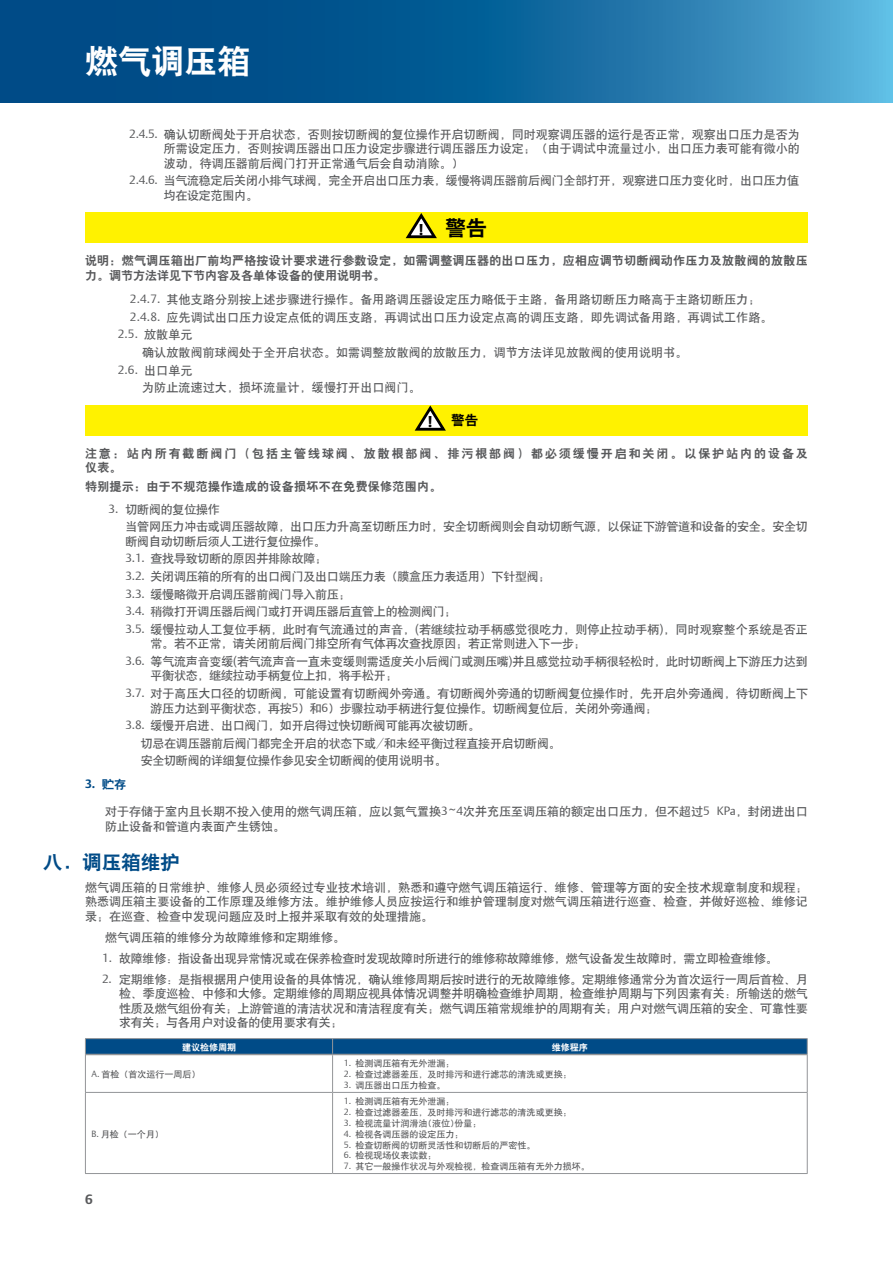
<style>
.page{position:relative;width:893px;height:1263px;background:#fff}
.page>*{position:absolute;margin:0;border:0;box-sizing:border-box;transform-origin:0 0}
.t1{font:33px "H Yb 2 gj";color:#fff}
.t2{font:21px "H Yb 2 gj";color:#000}
.t3{font:19.5px "H Yb 2 gj";color:#004b87}
.t4{font:700 15.6px "DTL Argo T";color:#000}
.t5{font:700 13.5px "DTL Argo T";color:#58595b}
.t6{font:13.5px "H Yb 2 gj";color:#000}
.t7{font:12px/14.4px "H Yb 1 gj";letter-spacing:-.015em;color:#58595b}
.t8{font:12px/17.7px "H Yb 1 gj";letter-spacing:.01em;color:#58595b}
.t9{font:12px/14.4px "H Yb 2 gj";letter-spacing:.02em;color:#58595b}
.t10{font:12px/14.4px "H Yb 2 gj";letter-spacing:.16em;color:#58595b}
.t11{font:12px "DTL Argo T Light";color:#58595b}
.t12{font:700 12px "DTL Argo T";color:#004b87}
.t13{font:9px "H Yb 1 gj";color:#58595b}
.t14{font:9px "H Yb 2 gj";color:#fff}
.s1{font-family:"DTL Argo T Light"}
.s2{font-family:"DTL Argo T";font-weight:700;font-size:15.6px}
.s3{font-family:"H Yb 1 gj"}
.s4{font-family:"H Yb 2 gj";font-weight:400}
.s5{font-size:12px;color:#fff}
</style>
<div class="page">
<svg style="left:0;top:0;width:893px;height:103px;background:#15699f"></svg>
<div style="left:85px;top:405px;width:723px;height:30px;background:#fff200"></div>
<svg style="left:414px;top:405px;width:32px;height:26px"></svg>
<div style="left:85px;top:213px;width:723px;height:30px;background:#fff200"></div>
<svg style="left:403px;top:212px;width:36px;height:27px"></svg>
<svg style="left:85px;top:1038px;width:723px;height:16px;background:#0d5188"></svg>
<hr style="left:85px;top:1054px;width:1px;height:38px;background:#939598">
<hr style="left:332px;top:1055px;width:1px;height:37px;background:#939598">
<hr style="left:807px;top:1054px;width:1px;height:38px;background:#939598">
<hr style="left:85px;top:1092px;width:248px;height:1px;background:#939598">
<hr style="left:85px;top:1093px;width:1px;height:80px;background:#939598">
<hr style="left:333px;top:1092px;width:475px;height:1px;background:#939598">
<hr style="left:332px;top:1093px;width:1px;height:80px;background:#939598">
<hr style="left:807px;top:1093px;width:1px;height:80px;background:#939598">
<hr style="left:85px;top:1173px;width:248px;height:1px;background:#939598">
<hr style="left:333px;top:1173px;width:475px;height:1px;background:#939598">
<hr style="left:86px;top:1054px;width:247px;height:1px;background:#939598">
<hr style="left:333px;top:1054px;width:474px;height:1px;background:#939598">
<h1 class="t1" style="left:85px;top:45px;width:166px">燃气调压箱</h1>
<p class="t7" style="left:164px;top:127px;width:638px;text-align:justify;text-indent:-34px"><span class="s1">2.4.5.</span> 确认切断阀处于开启状态，否则按切断阀的复位操作开启切断阀，同时观察调压器的运行是否正常，观察出口压力是否为所需设定压力，否则按调压器出口压力设定步骤进行调压器压力设定；（由于调试中流量过小，出口压力表可能有微小的波动，待调压器前后阀门打开正常通气后会自动消除。）</p>
<p class="t7" style="left:164px;top:174px;width:637px;text-indent:-34px"><span class="s1">2.4.6.</span> 当气流稳定后关闭小排气球阀，完全开启出口压力表，缓慢将调压器前后阀门全部打开，观察进口压力变化时，出口压力值均在设定范围内。</p>
<h2 class="t2" style="left:419px;top:217px;width:70px"><span class="s2">!</span> 警告</h2>
<p class="t9" style="left:85px;top:254px;width:724px">说明：燃气调压箱出厂前均严格按设计要求进行参数设定，如需调整调压器的出口压力，应相应调节切断阀动作压力及放散阀的放散压力。调节方法详见下节内容及各单体设备的使用说明书。</p>
<p class="t8" style="left:130px;top:291px;width:644px"><span class="s1">2.4.7.</span> 其他支路分别按上述步骤进行操作。备用路调压器设定压力略低于主路，备用路切断压力略高于主路切断压力；<br><span class="s1">2.4.8.</span> 应先调试出口压力设定点低的调压支路，再调试出口压力设定点高的调压支路，即先调试备用路，再调试工作路。</p>
<p class="t11" style="left:118px;top:327px;width:76px">2.5. <span class="s3">放散单元</span></p>
<p class="t8" style="left:142px;top:344px;width:547px">确认放散阀前球阀处于全开启状态。如需调整放散阀的放散压力，调节方法详见放散阀的使用说明书。</p>
<p class="t11" style="left:118px;top:362px;width:76px">2.6. <span class="s3">出口单元</span></p>
<p class="t8" style="left:142px;top:379px;width:280px">为防止流速过大，损坏流量计，缓慢打开出口阀门。</p>
<h3 class="t4" style="left:428px;top:412px;width:6px">!</h3>
<p class="t6" style="left:451px;top:413px;width:28px">警告</p>
<p class="t10" style="left:85px;top:446px;width:724px">注意：站内所有截断阀门（包括主管线球阀、放散根部阀、排污根部阀）都必须缓慢开启和关闭。以保护站内的设备及仪表。</p>
<p class="t9" style="left:85px;top:479px;width:358px">特别提示：由于不规范操作造成的设备损坏不在免费保修范围内。</p>
<p class="t7" style="left:126px;top:500px;width:684px;line-height:17.7px;text-indent:-17px"><span class="s1">3.</span> 切断阀的复位操作<br>当管网压力冲击或调压器故障，出口压力升高至切断压力时，安全切断阀则会自动切断气源，以保证下游管道和设备的安全。安全切</p>
<p class="t7" style="left:126px;top:532px;width:684px;line-height:17.7px">断阀自动切断后须人工进行复位操作。<br><span class="s1">3.1.</span> 查找导致切断的原因并排除故障；<br><span class="s1">3.2.</span> 关闭调压箱的所有的出口阀门及出口端压力表（膜盒压力表适用）下针型阀；<br><span class="s1">3.3.</span> 缓慢略微开启调压器前阀门导入前压；<br><span class="s1">3.4.</span> 稍微打开调压器后阀门或打开调压器后直管上的检测阀门；<br><span class="s1">3.5.</span> 缓慢拉动人工复位手柄，此时有气流通过的声音，<span class="s1">(</span>若继续拉动手柄感觉很吃力，则停止拉动手柄<span class="s1">)</span>，同时观察整个系统是否正</p>
<p class="t7" style="left:126px;top:635px;width:684px;line-height:17.7px;text-indent:25px">常。若不正常，请关闭前后阀门排空所有气体再次查找原因；若正常则进入下一步；<br><span class="s1">3.6.</span> 等气流声音变缓<span class="s1">(</span>若气流声音一直未变缓则需适度关小后阀门或测压嘴<span class="s1">)</span>并且感觉拉动手柄很轻松时，此时切断阀上下游压力达到</p>
<p class="t7" style="left:126px;top:667px;width:684px;line-height:17.7px;text-indent:25px">平衡状态，继续拉动手柄复位上扣，将手松开；<br><span class="s1">3.7.</span> 对于高压大口径的切断阀，可能设置有切断阀外旁通。有切断阀外旁通的切断阀复位操作时，先开启外旁通阀，待切断阀上下</p>
<p class="t7" style="left:151px;top:701px;width:509px">游压力达到平衡状态，再按<span class="s1">5</span>）和<span class="s1">6</span>）步骤拉动手柄进行复位操作。切断阀复位后，关闭外旁通阀；</p>
<p class="t7" style="left:126px;top:718px;width:356px"><span class="s1">3.8.</span> 缓慢开启进、出口阀门，如开启得过快切断阀可能再次被切断。</p>
<p class="t7" style="left:141px;top:736px;width:422px">切忌在调压器前后阀门都完全开启的状态下或/和未经平衡过程直接开启切断阀。</p>
<p class="t7" style="left:141px;top:754px;width:307px">安全切断阀的详细复位操作参见安全切断阀的使用说明书。</p>
<p class="t12" style="left:85px;top:777px;width:43px">3. <span class="s4">贮存</span></p>
<p class="t7" style="left:105px;top:804px;width:704px">对于存储于室内且长期不投入使用的燃气调压箱，应以氮气置换<span class="s1">3~4</span>次并充压至调压箱的额定出口压力，但不超过<span class="s1">5 KPa</span>，封闭进出口防止设备和管道内表面产生锈蚀。</p>
<h3 class="t3" style="left:43px;top:852px;width:138px">八．调压箱维护</h3>
<p class="t7" style="left:85px;top:880px;width:724px;text-align:justify">燃气调压箱的日常维护、维修人员必须经过专业技术培训，熟悉和遵守燃气调压箱运行、维修、管理等方面的安全技术规章制度和规程；熟悉调压箱主要设备的工作原理及维修方法。维护维修人员应按运行和维护管理制度对燃气调压箱进行巡查、检查，并做好巡检、维修记录；在巡查、检查中发现问题应及时上报并采取有效的处理措施。</p>
<p class="t7" style="left:105px;top:930px;width:241px">燃气调压箱的维修分为故障维修和定期维修。</p>
<p class="t7" style="left:102px;top:951px;width:677px"><span class="s1">1.</span> 故障维修：指设备出现异常情况或在保养检查时发现故障时所进行的维修称故障维修，燃气设备发生故障时，需立即检查维修。</p>
<p class="t7" style="left:119px;top:972px;width:690px;text-align:justify;text-indent:-17px"><span class="s1">2.</span> 定期维修：是指根据用户使用设备的具体情况，确认维修周期后按时进行的无故障维修。定期维修通常分为首次运行一周后首检、月检、季度巡检、中修和大修。定期维修的周期应视具体情况调整并明确检查维护周期，检查维护周期与下列因素有关：所输送的燃气性质及燃气组份有关；上游管道的清洁状况和清洁程度有关；燃气调压箱常规维护的周期有关；用户对燃气调压箱的安全、可靠性要求有关；与各用户对设备的使用要求有关；</p>
<p class="t14" style="left:182px;top:1043px;width:55px">建议检修周期</p>
<p class="t14" style="left:552px;top:1043px;width:37px">维修程序</p>
<p class="t13" style="left:91px;top:1070px;width:111px"><span class="s1">A.</span> 首检（首次运行一周后）</p>
<p class="t13" style="left:344px;top:1059px;width:112px"><span class="s1">1.</span> 检测调压箱有无外泄漏；</p>
<p class="t13" style="left:344px;top:1070px;width:229px"><span class="s1">2.</span> 检查过滤器差压，及时排污和进行滤芯的清洗或更换；</p>
<p class="t13" style="left:344px;top:1081px;width:103px"><span class="s1">3.</span> 调压器出口压力检查。</p>
<p class="t13" style="left:91px;top:1129px;width:74px"><span class="s1">B.</span> 月检（一个月）</p>
<p class="t5" style="left:85px;top:1191px;width:16px">6<span class="s5">6</span></p>
<p class="t13" style="left:344px;top:1097px;width:112px"><span class="s1">1.</span> 检测调压箱有无外泄漏；</p>
<p class="t13" style="left:344px;top:1108px;width:229px"><span class="s1">2.</span> 检查过滤器差压，及时排污和进行滤芯的清洗或更换；</p>
<p class="t13" style="left:344px;top:1119px;width:139px"><span class="s1">3.</span> 检视流量计润滑油(液位)份量；</p>
<p class="t13" style="left:344px;top:1129px;width:121px"><span class="s1">4.</span> 检视各调压器的设定压力；</p>
<p class="t13" style="left:344px;top:1140px;width:193px"><span class="s1">5.</span> 检查切断阀的切断灵活性和切断后的严密性。</p>
<p class="t13" style="left:344px;top:1151px;width:94px"><span class="s1">6.</span> 检视现场仪表读数；</p>
<p class="t13" style="left:344px;top:1162px;width:247px"><span class="s1">7.</span> 其它一般操作状况与外观检视，检查调压箱有无外力损坏。</p>
</div>
